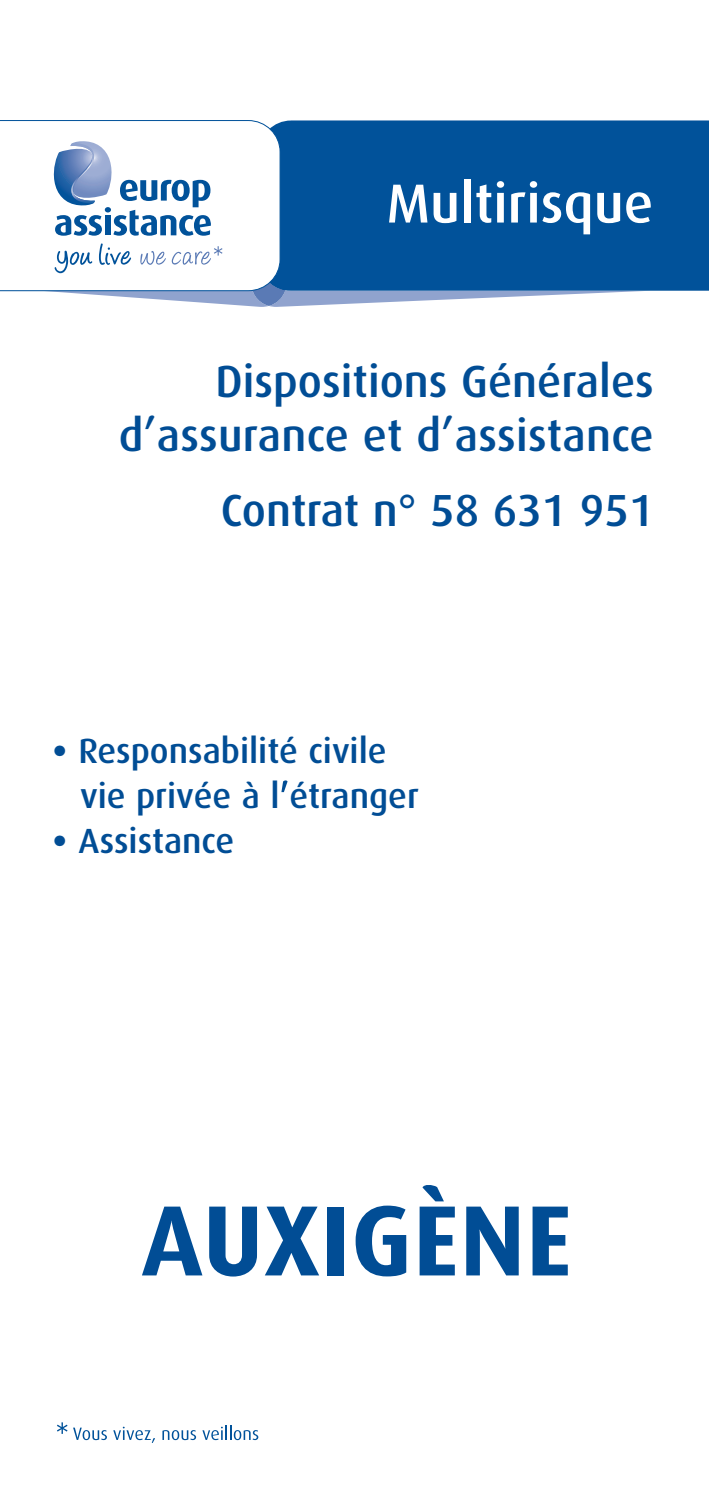
<style>
.page{position:relative;width:709px;height:1489px;background:#fff}
.page>*{position:absolute;margin:0;border:0;box-sizing:border-box;transform-origin:0 0}
.t1{font:700 100px "Dax";letter-spacing:.01em;color:#014d95}
.t2{font:500 55px "Dax";color:#fff}
.t3{font:500 45px/54px "Dax";color:#014d95;text-align:right}
.t4{font:500 35px/45px "Dax";color:#014d95}
.s1{font-size:45px}
</style>
<div class="page">
<svg style="left:270px;top:291px;width:372px;height:16px"></svg>
<div style="left:280px;top:120px;width:429px;height:171px;background:#01529a"></div>
<svg style="left:0;top:291px;width:270px;height:16px"></svg>
<svg style="left:250px;top:129px;width:37px;height:177px;background:#2765a6"></svg>
<svg style="left:0;top:120px;width:280px;height:171px"></svg>
<svg style="left:113px;top:1426px;width:42px;height:16px"></svg>
<svg style="left:162px;top:1430px;width:34px;height:9px"></svg>
<svg style="left:202px;top:1425px;width:56px;height:14px"></svg>
<svg style="left:57px;top:1422px;width:50px;height:17px"></svg>
<svg style="left:140px;top:251px;width:26px;height:14px"></svg>
<svg style="left:55px;top:251px;width:37px;height:22px"></svg>
<svg style="left:99px;top:243px;width:32px;height:22px"></svg>
<svg style="left:172px;top:246px;width:50px;height:19px"></svg>
<svg style="left:52px;top:141px;width:159px;height:95px"></svg>
<svg style="left:281px;top:780px;width:6px;height:12px"></svg>
<p class="t2" style="left:386px;top:173px;width:268px">Multirisque</p>
<p class="t3" style="left:119px;top:354px;width:536px">Dispositions Générales d’assurance et d’assistance</p>
<p class="t3" style="left:221px;top:483px;width:434px">Contrat n° 58 631 951</p>
<p class="t4" style="left:80px;top:728px;width:340px;text-indent:-29px"><span class="s1">•</span> Responsabilité civile vie privée à l étranger</p>
<p class="t4" style="left:52px;top:818px;width:184px"><span class="s1">•</span> Assistance</p>
<h1 class="t1" style="left:141px;top:1184px;width:432px">AUXIGÈNE</h1>
</div>
